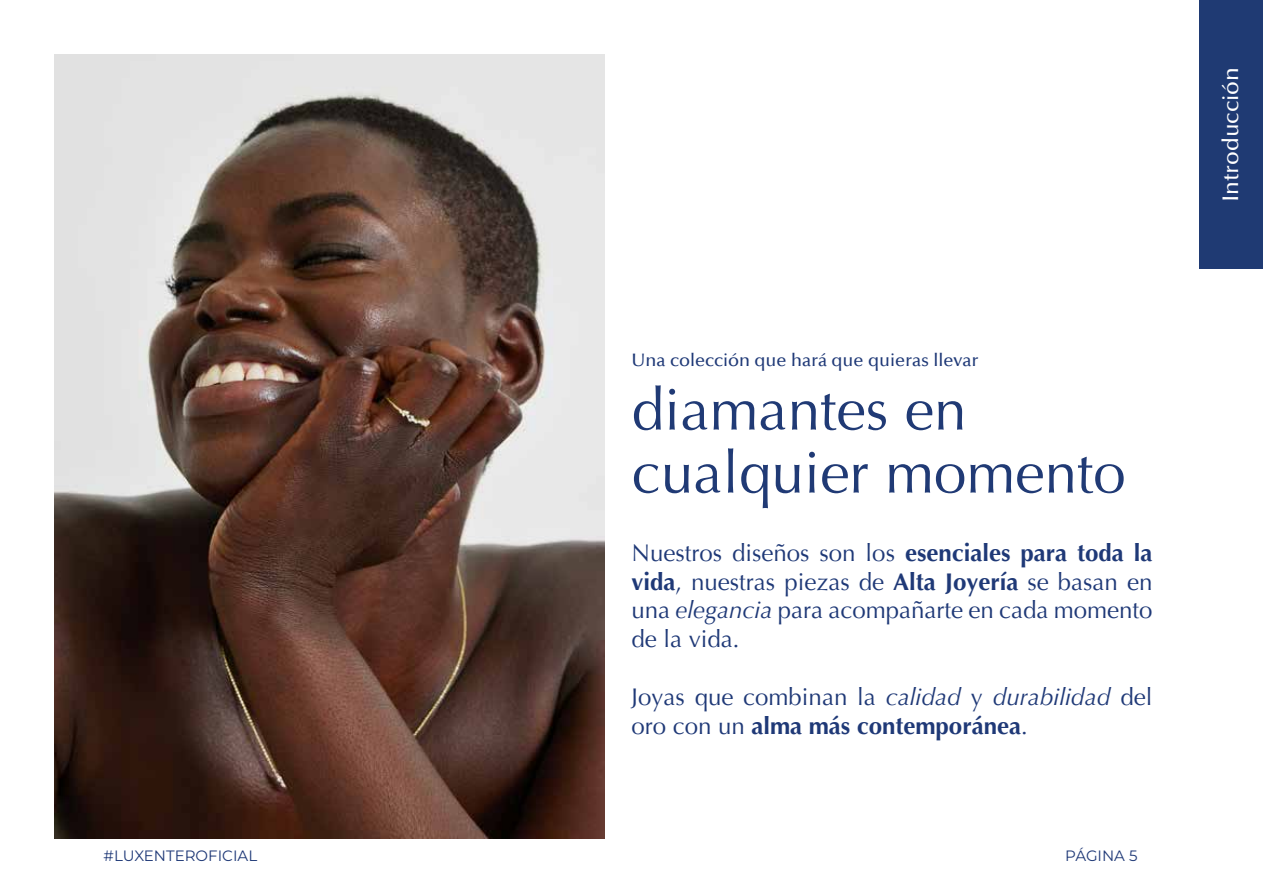
<style>
.page{position:relative;width:1263px;height:893px;background:#fff}
.page>*{position:absolute;margin:0;border:0;box-sizing:border-box;transform-origin:0 0}
.t1{font:58.5px/63px "Optima";color:#203a75}
.t2{font:24px/28.8px "Optima";color:#1f3977;text-align:justify}
.t3{font:500 22.5px "Optima";color:#fff}
.t4{font:500 18px "Optima";color:#1f3977}
.t5{font:15px "Montserrat";color:#1f3977}
.s1{font-weight:700}
.s2{font-style:italic}
</style>
<div class="page">
<img style="left:54px;top:54px;width:550px;height:785px">
<div style="left:1199px;top:0;width:64px;height:268px;background:#1f3a73"></div>
<p class="t4" style="left:631px;top:350px;width:349px">Una colección que hará que quieras llevar</p>
<h1 class="t1" style="left:631px;top:379px;width:496px">diamantes en cualquier momento</h1>
<p class="t2" style="left:631px;top:539px;width:522px">Nuestros diseños son los <span class="s1">esenciales para toda la vida</span>, nuestras piezas de <span class="s1">Alta Joyería</span> se basan en una <span class="s2">elegancia</span> para acompañarte en cada momento de la vida.</p>
<p class="t2" style="left:631px;top:683px;width:522px">Joyas que combinan la <span class="s2">calidad</span> y <span class="s2">durabilidad</span> del oro con un <span class="s1">alma más contemporánea</span>.</p>
<p class="t5" style="left:104px;top:845px;width:155px">#LUXENTEROFICIAL</p>
<p class="t5" style="left:1065px;top:845px;width:74px">PÁGINA 5</p>
<p class="t3" style="left:1218px;top:202px;width:136px;rotate:-90deg">Introducción</p>
</div>
